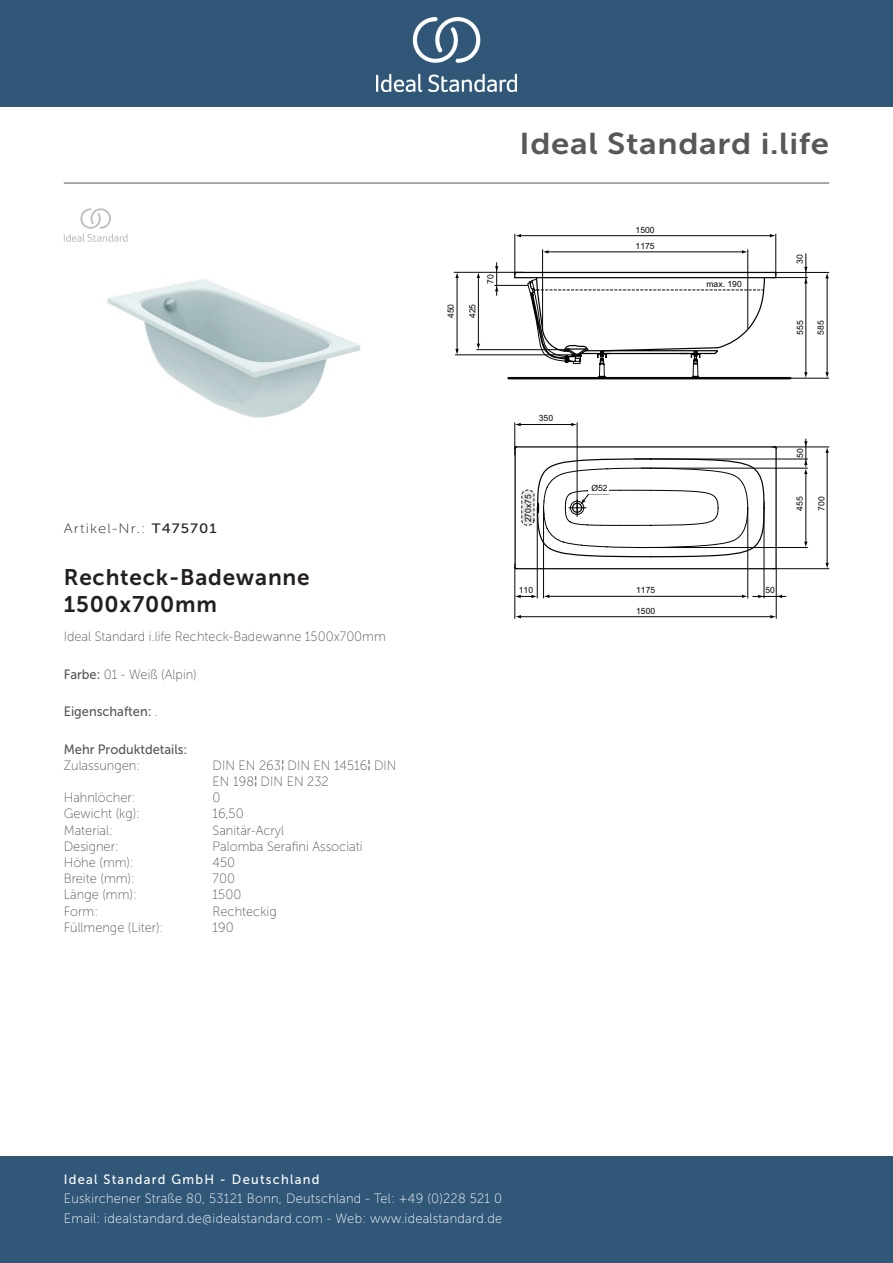
<style>
.page{position:relative;width:893px;height:1263px;background:#fff}
.page>*{position:absolute;margin:0;border:0;box-sizing:border-box;transform-origin:0 0}
._001_Produkttyp{font:30px "Museo Sans 700";letter-spacing:.02em;color:#57585a;scale:1.1 1}
.t1{font:22.5px/27px "Museo Sans 700";letter-spacing:.035em;color:#231f20}
.t2{font:13.5px/19.5px "Museo Sans 100";letter-spacing:.02em;color:#fff;scale:.95 1}
.Accreditations{font:13.5px/16.2px "Museo Sans 100";color:#57585a;scale:.95 1}
.Marketing_Descriptio{font:13.5px "Museo Sans 100";color:#57585a;scale:.95 1}
.Features{font:13.5px "Museo Sans 500";color:#57585a;scale:.95 1}
.Designer{font:13.5px "Museo Sans 100";color:#57585a;scale:.95 1}
.t3{font:13.5px "Museo Sans 500";letter-spacing:.1em;color:#fff;scale:.95 1}
.Material{font:13.5px "Museo Sans 100";color:#57585a;scale:.95 1}
.Colour{font:13.5px "Museo Sans 100";color:#57585a;scale:.95 1}
.Capacity{font:13.5px "Museo Sans 100";color:#57585a;scale:.95 1}
.t4{font:13.5px "Museo Sans 100";letter-spacing:.075em;color:#231f20;scale:1.1 1}
.Net_Weight__kg{font:13.5px "Museo Sans 100";color:#57585a;scale:.95 1}
.Shape{font:13.5px "Museo Sans 100";color:#57585a;scale:.95 1}
.Width__mm{font:13.5px "Museo Sans 100";color:#57585a;scale:.95 1}
.Length__mm{font:13.5px "Museo Sans 100";color:#57585a;scale:.95 1}
.Tap_Holes{font:13.5px "Museo Sans 100";color:#57585a;scale:.95 1}
.Height__mm{font:13.5px "Museo Sans 100";color:#57585a;scale:.95 1}
.t5{font:8.55px/16px "Arial";color:#040504}
.t6{font:8.55px "Arial";color:#050504}
.t7{font:8.55px "Arial";color:#050604}
.s1{font-family:"Museo Sans 500"}
.s2{font-family:"Museo Sans 100"}
</style>
<div class="page">
<div style="left:0;top:1157px;width:893px;height:106px;background:#305678"></div>
<div style="left:0;top:0;width:893px;height:107px;background:#305678"></div>
<img style="left:376px;top:18px;width:141px;height:73px">
<hr style="left:64px;top:183px;width:765px;height:1px;background:#57585a">
<img style="left:107px;top:279px;width:254px;height:139px">
<hr style="left:509px;top:377px;width:281px;height:2px;background:#040504">
<svg style="left:514px;top:271px;width:263px;height:106px"></svg>
<hr style="left:454px;top:272px;width:70px;height:1px;background:#040504">
<hr style="left:478px;top:276px;width:1px;height:69px;background:#040504">
<svg style="left:477px;top:272px;width:3px;height:6px"></svg>
<hr style="left:457px;top:276px;width:1px;height:76px;background:#040504">
<svg style="left:455px;top:272px;width:4px;height:6px"></svg>
<svg style="left:455px;top:349px;width:4px;height:5px"></svg>
<hr style="left:455px;top:354px;width:123px;height:1px;background:#040504">
<hr style="left:477px;top:349px;width:91px;height:1px;background:#040504">
<hr style="left:496px;top:263px;width:1px;height:32px;background:#040504">
<svg style="left:495px;top:266px;width:3px;height:6px"></svg>
<hr style="left:495px;top:285px;width:33px;height:1px;background:#040504">
<hr style="left:519px;top:235px;width:252px;height:1px;background:#040504">
<svg style="left:515px;top:234px;width:6px;height:3px"></svg>
<hr style="left:514px;top:234px;width:1px;height:41px;background:#040504">
<hr style="left:775px;top:234px;width:1px;height:41px;background:#040504">
<hr style="left:548px;top:252px;width:194px;height:1px;background:#040504">
<svg style="left:742px;top:250px;width:5px;height:4px"></svg>
<svg style="left:543px;top:250px;width:5px;height:4px"></svg>
<hr style="left:542px;top:250px;width:1px;height:80px;background:#040504">
<hr style="left:747px;top:250px;width:1px;height:79px;background:#040504">
<svg style="left:514px;top:445px;width:263px;height:125px"></svg>
<div style="left:588px;top:482px;width:21px;height:11px;background:#fff"></div>
<hr style="left:514px;top:423px;width:1px;height:32px;background:#040504">
<hr style="left:577px;top:423px;width:1px;height:92px;background:#040504">
<svg style="left:515px;top:423px;width:6px;height:3px"></svg>
<svg style="left:571px;top:423px;width:6px;height:3px"></svg>
<hr style="left:517px;top:424px;width:56px;height:1px;background:#040504">
<hr style="left:548px;top:596px;width:196px;height:1px;background:#040504">
<svg style="left:544px;top:594px;width:5px;height:4px"></svg>
<hr style="left:543px;top:508px;width:1px;height:90px;background:#040504">
<hr style="left:747px;top:508px;width:1px;height:90px;background:#040504">
<hr style="left:519px;top:616px;width:254px;height:1px;background:#040504">
<svg style="left:770px;top:615px;width:6px;height:3px"></svg>
<svg style="left:515px;top:615px;width:6px;height:3px"></svg>
<hr style="left:514px;top:564px;width:1px;height:54px;background:#040504">
<hr style="left:776px;top:568px;width:1px;height:50px;background:#040504">
<hr style="left:537px;top:508px;width:1px;height:90px;background:#040504">
<svg style="left:515px;top:595px;width:22px;height:3px"></svg>
<hr style="left:764px;top:502px;width:1px;height:96px;background:#040504">
<hr style="left:753px;top:596px;width:33px;height:1px;background:#040504">
<svg style="left:825px;top:563px;width:4px;height:5px"></svg>
<hr style="left:773px;top:568px;width:56px;height:1px;background:#040504">
<hr style="left:827px;top:451px;width:1px;height:112px;background:#040504">
<svg style="left:825px;top:448px;width:4px;height:5px"></svg>
<hr style="left:636px;top:547px;width:172px;height:1px;background:#040504">
<hr style="left:641px;top:468px;width:167px;height:1px;background:#040504">
<hr style="left:805px;top:473px;width:1px;height:70px;background:#040504">
<hr style="left:772px;top:447px;width:57px;height:1px;background:#040504">
<svg style="left:804px;top:439px;width:4px;height:35px"></svg>
<hr style="left:634px;top:459px;width:174px;height:1px;background:#040504">
<hr style="left:805px;top:254px;width:1px;height:120px;background:#040504">
<svg style="left:804px;top:267px;width:4px;height:16px"></svg>
<hr style="left:771px;top:277px;width:37px;height:1px;background:#040504">
<svg style="left:825px;top:372px;width:4px;height:6px"></svg>
<svg style="left:804px;top:372px;width:4px;height:6px"></svg>
<hr style="left:827px;top:276px;width:1px;height:97px;background:#040504">
<hr style="left:776px;top:378px;width:53px;height:1px;background:#040504">
<hr style="left:770px;top:272px;width:59px;height:1px;background:#040504">
<svg style="left:64px;top:208px;width:64px;height:34px"></svg>
<p class="t4" style="left:64px;top:521px;width:141px">Artikel-Nr.: <span class="s1">T475701</span></p>
<p class="t1" style="left:64px;top:564px;width:247px">Rechteck-Badewanne<br>1500x700mm</p>
<p class="Marketing_Descriptio" style="left:64px;top:629px;width:340px">Ideal Standard i.life Rechteck-Badewanne 1500x700mm</p>
<p class="Colour" style="left:64px;top:667px;width:142px"><span class="s1">Farbe:</span> 01 - Weiß (Alpin)</p>
<p class="Features" style="left:64px;top:704px;width:101px">Eigenschaften: <span class="s2">.</span></p>
<p class="Features" style="left:64px;top:741px;width:132px">Mehr Produktdetails:</p>
<p class="Accreditations" style="left:64px;top:757px;width:82px">Zulassungen:</p>
<p class="Accreditations" style="left:213px;top:757px;width:195px">DIN EN 263¦DIN EN 14516¦DIN<br>EN 198¦DIN EN 232</p>
<p class="Tap_Holes" style="left:64px;top:790px;width:77px">Hahnlöcher:</p>
<p class="Tap_Holes" style="left:213px;top:790px;width:10px">0</p>
<p class="Net_Weight__kg" style="left:64px;top:806px;width:82px">Gewicht (kg):</p>
<p class="Net_Weight__kg" style="left:213px;top:806px;width:34px">16,50</p>
<p class="Material" style="left:64px;top:823px;width:53px">Material:</p>
<p class="Material" style="left:213px;top:823px;width:77px">Sanitär-Acryl</p>
<p class="Designer" style="left:64px;top:839px;width:59px">Designer:</p>
<p class="Designer" style="left:213px;top:839px;width:159px">Palomba Serafini Associati</p>
<p class="Height__mm" style="left:64px;top:855px;width:75px">Höhe (mm):</p>
<p class="Height__mm" style="left:213px;top:855px;width:25px">450</p>
<p class="Width__mm" style="left:64px;top:871px;width:76px">Breite (mm):</p>
<p class="Width__mm" style="left:213px;top:871px;width:25px">700</p>
<p class="Length__mm" style="left:64px;top:887px;width:78px">Länge (mm):</p>
<p class="Length__mm" style="left:213px;top:887px;width:32px">1500</p>
<p class="Shape" style="left:64px;top:904px;width:38px">Form:</p>
<p class="Shape" style="left:213px;top:904px;width:69px">Rechteckig</p>
<p class="Capacity" style="left:64px;top:920px;width:107px">Füllmenge (Liter):</p>
<p class="Capacity" style="left:213px;top:920px;width:24px">190</p>
<p class="t5" style="left:443px;top:318px;width:16px;rotate:-90deg">450</p>
<p class="t5" style="left:464px;top:318px;width:16px;rotate:-90deg">425</p>
<p class="t5" style="left:482px;top:284px;width:11px;rotate:-90deg">70</p>
<p class="_001_Produkttyp" style="left:520px;top:127px;width:283px">Ideal Standard i.life</p>
<p class="t5" style="left:636px;top:222px;width:21px">1500<br>1175</p>
<p class="t5" style="left:706px;top:276px;width:37px">max. 190</p>
<p class="t5" style="left:792px;top:264px;width:11px;rotate:-90deg">30</p>
<p class="t5" style="left:792px;top:335px;width:16px;rotate:-90deg">555</p>
<p class="t5" style="left:813px;top:335px;width:16px;rotate:-90deg">585</p>
<p class="t5" style="left:539px;top:410px;width:16px">350</p>
<p class="t6" style="left:522px;top:522px;width:30px;rotate:-90deg">270x75</p>
<p class="t7" style="left:591px;top:482px;width:18px">Ø52</p>
<p class="t5" style="left:792px;top:458px;width:11px;rotate:-90deg">50</p>
<p class="t5" style="left:792px;top:511px;width:16px;rotate:-90deg">455</p>
<p class="t5" style="left:813px;top:510px;width:16px;rotate:-90deg">700</p>
<p class="t5" style="left:519px;top:582px;width:16px">110</p>
<p class="t5" style="left:636px;top:582px;width:21px">1175</p>
<p class="t5" style="left:765px;top:582px;width:11px">50</p>
<p class="t5" style="left:636px;top:602px;width:21px">1500</p>
<p class="t3" style="left:64px;top:1172px;width:271px">Ideal Standard GmbH - Deutschland</p>
<p class="t2" style="left:64px;top:1189px;width:463px">Euskirchener Straße 80, 53121 Bonn, Deutschland - Tel: +49 (0)228 521 0<br>Email: idealstandard.de@idealstandard.com - Web: www.idealstandard.de</p>
</div>
